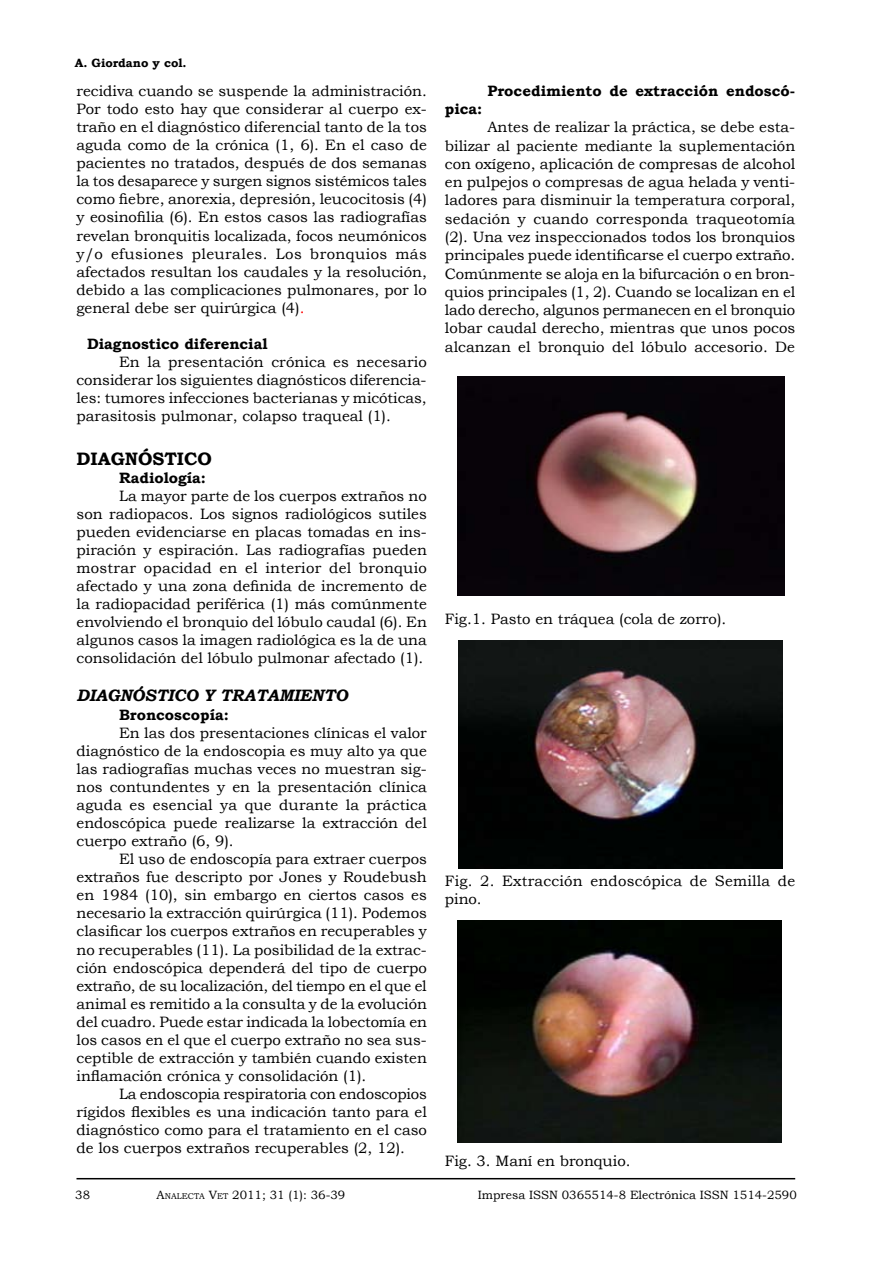
<style>
.page{position:relative;width:893px;height:1263px;background:#fff}
.page>*{position:absolute;margin:0;border:0;box-sizing:border-box;transform-origin:0 0}
.t1{font:700 18px "Bookman Old Style";color:#000}
.t2{font:italic 700 16.5px "Bookman Old Style";color:#000}
.t3{font:15px/18.1px "Bookman Old Style";color:#000;text-align:justify}
.t4{font:700 15px "Bookman Old Style";color:#000}
.t5{font:12px "Bookman Old Style";color:#000}
.t6{font:12px "Bookman Old Style";color:#000}
.t7{font:700 12px "Bookman Old Style";color:#000}
.s1{color:#f00}
.s2{font-size:8.4px}
</style>
<div class="page">
<hr style="left:76px;top:1178px;width:719px;height:1px;background:#000">
<img style="left:457px;top:377px;width:327px;height:219px">
<img style="left:458px;top:640px;width:324px;height:228px">
<img style="left:457px;top:920px;width:324px;height:222px">
<p class="t7" style="left:75px;top:54px;width:113px">A. Giordano y col.</p>
<p class="t3" style="left:77px;top:82px;width:352px">recidiva cuando se suspende la administración.<br>Por todo esto hay que considerar al cuerpo ex&shy;traño en el diagnóstico diferencial tanto de la tos aguda como de la crónica (1, 6). En el caso de pacientes no tratados, después de dos semanas la tos desaparece y surgen signos sistémicos tales como fiebre, anorexia, depresión, leucocitosis (4) y eosinofilia (6). En estos casos las radiografías revelan bronquitis localizada, focos neumónicos y/o efusiones pleurales. Los bronquios más afectados resultan los caudales y la resolución, debido a las complicaciones pulmonares, por lo general debe ser quirúrgica (4)<span class="s1">.</span></p>
<p class="t4" style="left:87px;top:333px;width:182px">Diagnostico diferencial</p>
<p class="t3" style="left:77px;top:353px;width:352px;text-indent:43px">En la presentación crónica es necesario considerar los siguientes diagnósticos diferencia&shy;les: tumores infecciones bacterianas y micóticas, parasitosis pulmonar, colapso traqueal (1).</p>
<p class="t1" style="left:77px;top:445px;width:134px">Diagnóstico</p>
<p class="t4" style="left:119px;top:467px;width:88px">Radiología:</p>
<p class="t3" style="left:77px;top:487px;width:352px;text-indent:43px">La mayor parte de los cuerpos extraños no son radiopacos. Los signos radiológicos sutiles pueden evidenciarse en placas tomadas en ins&shy;piración y espiración. Las radiografías pueden mostrar opacidad en el interior del bronquio afectado y una zona definida de incremento de la radiopacidad periférica (1) más comúnmente envolviendo el bronquio del lóbulo caudal (6). En algunos casos la imagen radiológica es la de una consolidación del lóbulo pulmonar afectado (1).</p>
<p class="t2" style="left:77px;top:684px;width:270px">DIAGNÓSTICO Y TRATAMIENTO</p>
<p class="t4" style="left:119px;top:703px;width:111px">Broncoscopía:</p>
<p class="t3" style="left:77px;top:723px;width:352px;text-indent:43px">En las dos presentaciones clínicas el valor diagnóstico de la endoscopia es muy alto ya que las radiografías muchas veces no muestran sig&shy;nos contundentes y en la presentación clínica aguda es esencial ya que durante la práctica endoscópica puede realizarse la extracción del cuerpo extraño (6, 9).</p>
<p class="t3" style="left:77px;top:850px;width:352px;text-indent:43px">El uso de endoscopía para extraer cuerpos extraños fue descripto por Jones y Roudebush en 1984 (10), sin embargo en ciertos casos es necesario la extracción quirúrgica (11). Podemos clasificar los cuerpos extraños en recuperables y no recuperables (11). La posibilidad de la extrac&shy;ción endoscópica dependerá del tipo de cuerpo extraño, de su localización, del tiempo en el que el animal es remitido a la consulta y de la evolución del cuadro. Puede estar indicada la lobectomía en los casos en el que el cuerpo extraño no sea sus&shy;ceptible de extracción y también cuando existen inflamación crónica y consolidación (1).</p>
<p class="t3" style="left:77px;top:1085px;width:352px;text-indent:43px">La endoscopia respiratoria con endoscopios rígidos flexibles es una indicación tanto para el diagnóstico como para el tratamiento en el caso de los cuerpos extraños recuperables (2, 12).</p>
<p class="t4" style="left:487px;top:80px;width:309px">Procedimiento de extracción endoscó-</p>
<p class="t4" style="left:445px;top:98px;width:39px">pica:</p>
<p class="t3" style="left:445px;top:118px;width:352px;text-indent:43px">Antes de realizar la práctica, se debe esta&shy;bilizar al paciente mediante la suplementación con oxígeno, aplicación de compresas de alcohol en pulpejos o compresas de agua helada y venti&shy;ladores para disminuir la temperatura corporal, sedación y cuando corresponda traqueotomía (2). Una vez inspeccionados todos los bronquios principales puede identificarse el cuerpo extraño.<br>Comúnmente se aloja en la bifurcación o en bron&shy;quios principales (1, 2). Cuando se localizan en el lado derecho, algunos permanecen en el bronquio lobar caudal derecho, mientras que unos pocos alcanzan el bronquio del lóbulo accesorio. De</p>
<p class="t3" style="left:445px;top:610px;width:283px">Fig.1. Pasto en tráquea (cola de zorro).</p>
<p class="t3" style="left:445px;top:871px;width:352px">Fig. 2. Extracción endoscópica de Semilla de pino.</p>
<p class="t3" style="left:445px;top:1152px;width:187px">Fig. 3. Maní en bronquio.</p>
<p class="t5" style="left:75px;top:1187px;width:16px">38</p>
<p class="t6" style="left:157px;top:1187px;width:190px">A<span class="s2">NALECTA</span> V<span class="s2">ET</span> 2011; 31 (1): 36-39</p>
<p class="t5" style="left:478px;top:1187px;width:320px">Impresa ISSN 0365514-8 Electrónica ISSN 1514-2590</p>
</div>
